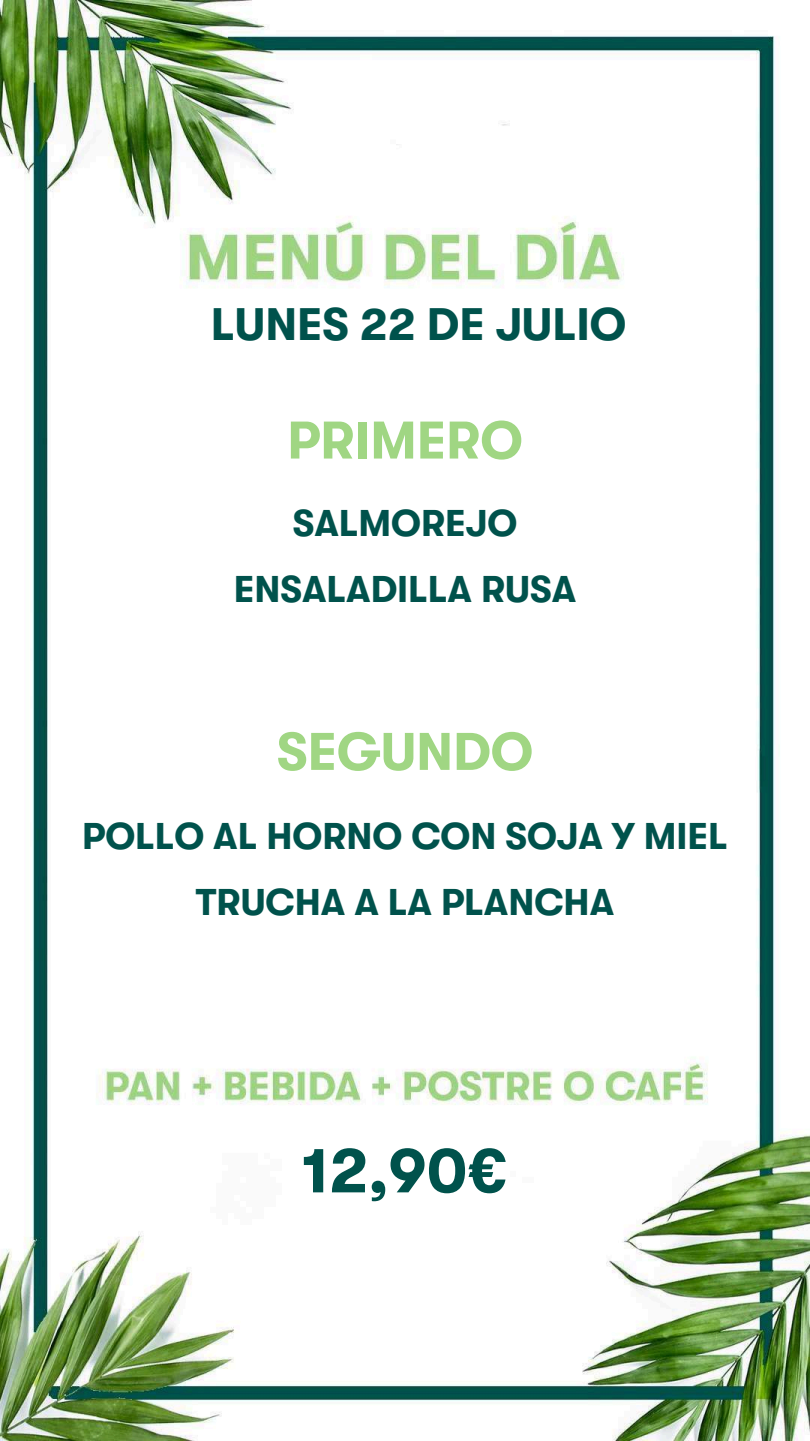
<style>
.page{position:relative;width:810px;height:1441px;background:#fff}
.page>*{position:absolute;margin:0;border:0;box-sizing:border-box;transform-origin:0 0}
.t1{font:700 63.5px "GT Walsheim Pro";color:#00524c}
.t2{font:700 52.8px "GT Walsheim Pro";color:#a0d683}
.t3{font:700 45.5px "GT Walsheim Pro";color:#00524c}
.t4{font:700 37.2px/66px "GT Walsheim Pro";color:#00524c;text-align:center}
</style>
<div class="page">
<img style="left:0;top:0;width:810px;height:1440px">
<p class="t3" style="left:211px;top:298px;width:417px">LUNES 22 DE JULIO</p>
<h2 class="t2" style="left:287px;top:411px;width:237px">PRIMERO</h2>
<p class="t4" style="left:234px;top:490px;width:344px">SALMOREJO<br>ENSALADILLA RUSA</p>
<h2 class="t2" style="left:277px;top:722px;width:258px">SEGUNDO</h2>
<p class="t4" style="left:82px;top:804px;width:647px">POLLO AL HORNO CON SOJA Y MIEL<br>TRUCHA A LA PLANCHA</p>
<h1 class="t1" style="left:302px;top:1134px;width:208px">12,90€</h1>
</div>
